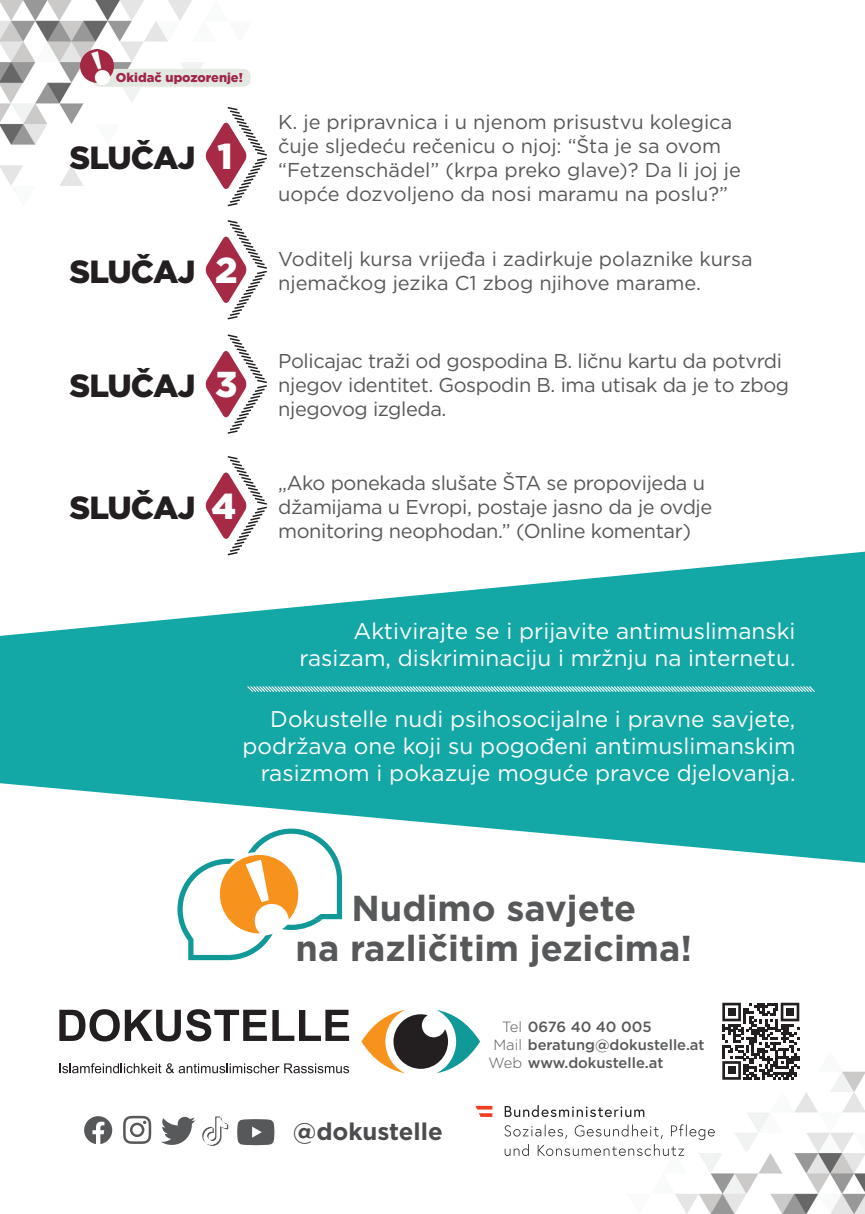
<style>
.page{position:relative;width:865px;height:1214px;background:#fff}
.page>*{position:absolute;margin:0;border:0;box-sizing:border-box;transform-origin:0 0}
.t1{font:700 36px/40px "Gotham";color:#57585a;text-align:center}
.t2{font:900 36px "Gotham";color:#fff}
.t3{font:900 32px "Gotham";letter-spacing:-.03em;color:#231f20}
.t4{font:700 24px "Gotham";color:#4b4c4d}
.t5{font:22.6px/27.2px "Gotham";color:#fff;text-align:right}
.t6{font:20px/24px "Gotham";color:#57585a}
.t7{font:20px/24px "Gotham";letter-spacing:-.02em;color:#57585a}
.t8{font:500 14.8px "Gotham";color:#57585a}
.t9{font:900 12.8px "Gotham";color:#9e264a}
.s1{font-weight:300}
</style>
<div class="page">
<img style="left:0;top:0;width:251px;height:186px">
<img style="left:614px;top:1037px;width:251px;height:176px">
<svg style="left:0;top:551px;width:865px;height:311px;fill:#13a7a5"></svg>
<svg style="left:59px;top:1009px;width:290px;height:32px"></svg>
<svg style="left:59px;top:1063px;width:290px;height:10px"></svg>
<svg style="left:361px;top:1009px;width:119px;height:64px"></svg>
<svg style="left:722px;top:1002px;width:77px;height:77px"></svg>
<div style="left:727px;top:1007px;width:8px;height:8px;background:#231f20"></div>
<div style="left:786px;top:1007px;width:8px;height:8px;background:#231f20"></div>
<div style="left:727px;top:1066px;width:8px;height:8px;background:#231f20"></div>
<svg style="left:177px;top:828px;width:165px;height:132px"></svg>
<div style="left:92px;top:69px;width:158px;height:18px;background:#e3e8e1;border-radius:7px"></div>
<img style="left:81px;top:49px;width:33px;height:36px">
<svg style="left:246px;top:684px;width:570px;height:9px;background:#5ac1bf"></svg>
<svg style="left:205px;top:106px;width:62px;height:101px"></svg>
<svg style="left:205px;top:220px;width:62px;height:100px"></svg>
<svg style="left:205px;top:334px;width:62px;height:100px"></svg>
<svg style="left:205px;top:456px;width:63px;height:100px"></svg>
<svg style="left:84px;top:1116px;width:28px;height:27px"></svg>
<svg style="left:123px;top:1115px;width:28px;height:28px"></svg>
<svg style="left:161px;top:1116px;width:34px;height:28px"></svg>
<svg style="left:202px;top:1116px;width:26px;height:29px"></svg>
<svg style="left:237px;top:1119px;width:37px;height:25px"></svg>
<svg style="left:504px;top:1124px;width:210px;height:31px"></svg>
<svg style="left:504px;top:1104px;width:140px;height:12px"></svg>
<svg style="left:475px;top:1105px;width:17px;height:11px"></svg>
<p class="t9" style="left:116px;top:69px;width:128px">Okidač upozorenje!</p>
<h2 class="t3" style="left:69px;top:136px;width:128px">SLUČAJ</h2>
<h1 class="t2" style="left:217px;top:131px;width:17px">1</h1>
<h2 class="t3" style="left:69px;top:249px;width:128px">SLUČAJ</h2>
<h1 class="t2" style="left:215px;top:245px;width:24px">2</h1>
<h2 class="t3" style="left:69px;top:363px;width:128px">SLUČAJ</h2>
<h1 class="t2" style="left:215px;top:359px;width:24px">3</h1>
<h2 class="t3" style="left:69px;top:485px;width:128px">SLUČAJ</h2>
<h1 class="t2" style="left:211px;top:481px;width:26px">4</h1>
<p class="t6" style="left:278px;top:109px;width:464px">K. je pripravnica i u njenom prisustvu kolegica čuje sljedeću rečenicu o njoj: “Šta je sa ovom “Fetzenschädel” (krpa preko glave)? Da li joj je uopće dozvoljeno da nosi maramu na poslu?”</p>
<p class="t6" style="left:278px;top:246px;width:476px">Voditelj kursa vrijeđa i zadirkuje polaznike kursa njemačkog jezika C1 zbog njihove marame.</p>
<p class="t7" style="left:278px;top:348px;width:512px">Policajac traži od gospodina B. ličnu kartu da potvrdi njegov identitet. Gospodin B. ima utisak da je to zbog njegovog izgleda.</p>
<p class="t7" style="left:278px;top:470px;width:435px">„Ako ponekada slušate ŠTA se propovijeda u džamijama u Evropi, postaje jasno da je ovdje monitoring neophodan.” (Online komentar)</p>
<p class="t5" style="left:299px;top:616px;width:497px">Aktivirajte se i prijavite antimuslimanski rasizam, diskriminaciju i mržnju na internetu.</p>
<p class="t5" style="left:242px;top:704px;width:554px">Dokustelle nudi psihosocijalne i pravne savjete, podržava one koji su pogođeni antimuslimanskim rasizmom i pokazuje moguće pravce djelovanja.</p>
<h1 class="t1" style="left:295px;top:887px;width:398px">Nudimo savjete<br>na različitim jezicima!</h1>
<p class="t4" style="left:293px;top:1114px;width:151px">@dokustelle</p>
<p class="t8" style="left:502px;top:1017px;width:151px"><span class="s1">Tel</span> 0676 40 40 005</p>
<p class="t8" style="left:493px;top:1034px;width:213px"><span class="s1">Mail</span> beratung@dokustelle.at</p>
<p class="t8" style="left:488px;top:1052px;width:176px"><span class="s1">Web</span> www.dokustelle.at</p>
</div>
